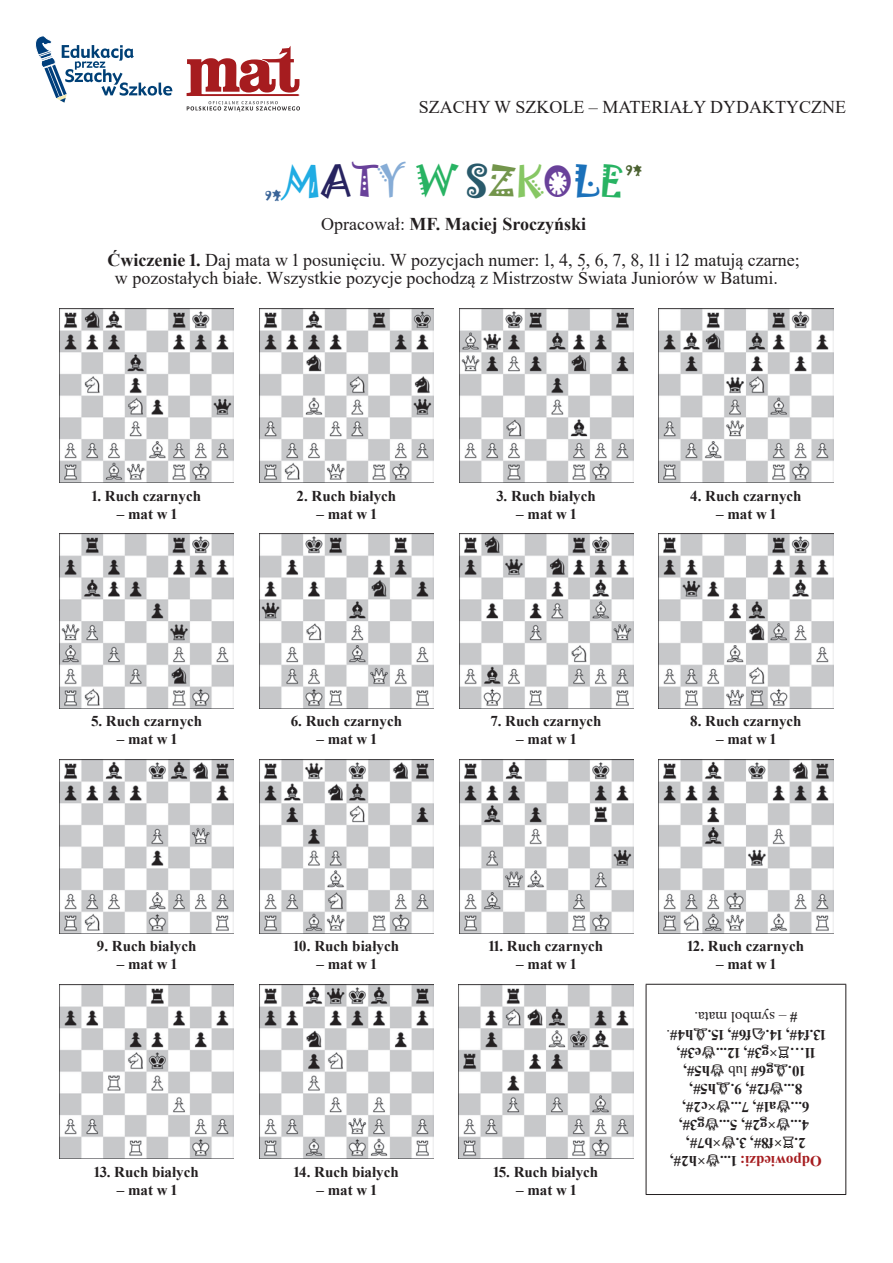
<style>
.page{position:relative;width:893px;height:1263px;background:#fff}
.page>*{position:absolute;margin:0;border:0;box-sizing:border-box;transform-origin:0 0}
.t1{font:39px "Jokerman";color:#69419a}
.t2{font:18px/36px "Times New Roman";color:#231f20;text-align:center}
.t3{font:700 15px/18px "Times New Roman";color:#231f20;text-align:center}
.s1{color:#3a6498}
.s2{color:#20ace3}
.s3{color:#272360}
.s4{color:#86acd6}
.s5{color:#28b363}
.s6{color:#295a6b}
.s7{color:#73954b}
.s8{color:#87c764}
.s9{color:#1b71ba}
.s10{color:#4b6130}
.s11{font-weight:700}
.s12{color:#a61c1f}
.s13{font-family:"Linares Figurine Alternate";font-size:14.25px}
.s14{font-weight:400}
</style>
<div class="page">
<hr style="left:646px;top:984px;width:200px;height:1px;background:#231f20">
<hr style="left:646px;top:985px;width:1px;height:209px;background:#231f20">
<hr style="left:845px;top:985px;width:1px;height:209px;background:#231f20">
<hr style="left:646px;top:1194px;width:200px;height:1px;background:#231f20">
<img style="left:60px;top:308px;width:174px;height:175px">
<img style="left:259px;top:308px;width:175px;height:175px">
<img style="left:459px;top:308px;width:174px;height:175px">
<img style="left:659px;top:308px;width:174px;height:175px">
<img style="left:60px;top:534px;width:174px;height:174px">
<img style="left:259px;top:534px;width:175px;height:174px">
<img style="left:459px;top:534px;width:174px;height:174px">
<img style="left:659px;top:534px;width:174px;height:174px">
<img style="left:60px;top:759px;width:174px;height:174px">
<img style="left:259px;top:759px;width:175px;height:174px">
<img style="left:459px;top:759px;width:174px;height:174px">
<img style="left:659px;top:759px;width:174px;height:174px">
<img style="left:60px;top:984px;width:174px;height:174px">
<img style="left:259px;top:984px;width:175px;height:174px">
<img style="left:459px;top:984px;width:174px;height:174px">
<svg style="left:35px;top:36px;width:137px;height:67px"></svg>
<svg style="left:186px;top:46px;width:114px;height:66px"></svg>
<p class="t2" style="left:419px;top:89px;width:429px">SZACHY W SZKOLE – MATERIAŁY DYDAKTYCZNE</p>
<h1 class="t1" style="left:263px;top:154px;width:383px"><span class="s1">„</span><span class="s2">M</span><span class="s3">A</span>T<span class="s4">Y</span> <span class="s5">W</span> <span class="s6">S</span><span class="s7">Z</span><span class="s8">K</span>O<span class="s9">L</span><span class="s5">E</span><span class="s10">”</span></h1>
<p class="t2" style="left:107px;top:206px;width:694px">Opracował: <span class="s11">MF. Maciej Sroczyński<br>Ćwiczenie 1.</span> Daj mata w 1 posunięciu. W pozycjach numer: 1, 4, 5, 6, 7, 8, 11 i 12 matują czarne;</p>
<p class="t2" style="left:115px;top:260px;width:665px">w pozostałych białe. Wszystkie pozycje pochodzą z Mistrzostw Świata Juniorów w Batumi.</p>
<p class="t3" style="left:92px;top:486px;width:110px">1. Ruch czarnych</p>
<p class="t3" style="left:117px;top:504px;width:61px">– mat w 1</p>
<p class="t3" style="left:297px;top:486px;width:101px">2. Ruch białych</p>
<p class="t3" style="left:317px;top:504px;width:61px">– mat w 1</p>
<p class="t3" style="left:497px;top:486px;width:101px">3. Ruch białych</p>
<p class="t3" style="left:516px;top:504px;width:61px">– mat w 1</p>
<p class="t3" style="left:690px;top:486px;width:113px">4. Ruch czarnych</p>
<p class="t3" style="left:716px;top:504px;width:61px">– mat w 1</p>
<p class="t3" style="left:91px;top:711px;width:113px">5. Ruch czarnych</p>
<p class="t3" style="left:117px;top:729px;width:61px">– mat w 1</p>
<p class="t3" style="left:291px;top:711px;width:113px">6. Ruch czarnych</p>
<p class="t3" style="left:317px;top:729px;width:61px">– mat w 1</p>
<p class="t3" style="left:491px;top:711px;width:112px">7. Ruch czarnych</p>
<p class="t3" style="left:516px;top:729px;width:61px">– mat w 1</p>
<p class="t3" style="left:690px;top:711px;width:113px">8. Ruch czarnych</p>
<p class="t3" style="left:716px;top:729px;width:61px">– mat w 1</p>
<p class="t3" style="left:97px;top:937px;width:101px">9. Ruch białych</p>
<p class="t3" style="left:117px;top:955px;width:61px">– mat w 1</p>
<p class="t3" style="left:294px;top:937px;width:107px">10. Ruch białych</p>
<p class="t3" style="left:317px;top:955px;width:61px">– mat w 1</p>
<p class="t3" style="left:489px;top:937px;width:116px">11. Ruch czarnych</p>
<p class="t3" style="left:516px;top:955px;width:61px">– mat w 1</p>
<p class="t3" style="left:688px;top:937px;width:118px">12. Ruch czarnych</p>
<p class="t3" style="left:716px;top:955px;width:61px">– mat w 1</p>
<p class="t3" style="left:95px;top:1162px;width:106px">13. Ruch białych</p>
<p class="t3" style="left:117px;top:1180px;width:61px">– mat w 1</p>
<p class="t3" style="left:294px;top:1162px;width:106px">14. Ruch białych</p>
<p class="t3" style="left:317px;top:1180px;width:61px">– mat w 1</p>
<p class="t3" style="left:494px;top:1162px;width:106px">15. Ruch białych</p>
<p class="t3" style="left:516px;top:1180px;width:61px">– mat w 1</p>
<p class="t3" style="left:825px;top:1170px;width:161px;rotate:-180deg"><span class="s12">Odpowiedzi:</span> 1...<span class="s13">D</span>×h2#,<br>2.<span class="s13">T</span>×f8#, 3.<span class="s13">D</span>×b7#,<br>4...<span class="s13">D</span>×g2#, 5...<span class="s13">D</span>g3#,<br>6...<span class="s13">D</span>a1#, 7...<span class="s13">D</span>×c2#,<br>8...<span class="s13">D</span>f2#, 9.<span class="s13">F</span>h5#,<br>10.<span class="s13">F</span>g6# <span class="s14">lub</span> <span class="s13">D</span>h5#,<br>11…<span class="s13">T</span>×g3#, 12...<span class="s13">D</span>e3#,<br>13.f4#, 14.<span class="s13">H</span>f6#, 15.<span class="s13">F</span>h4#<span class="s14">. </span># <span class="s14">– symbol mata.</span></p>
</div>
